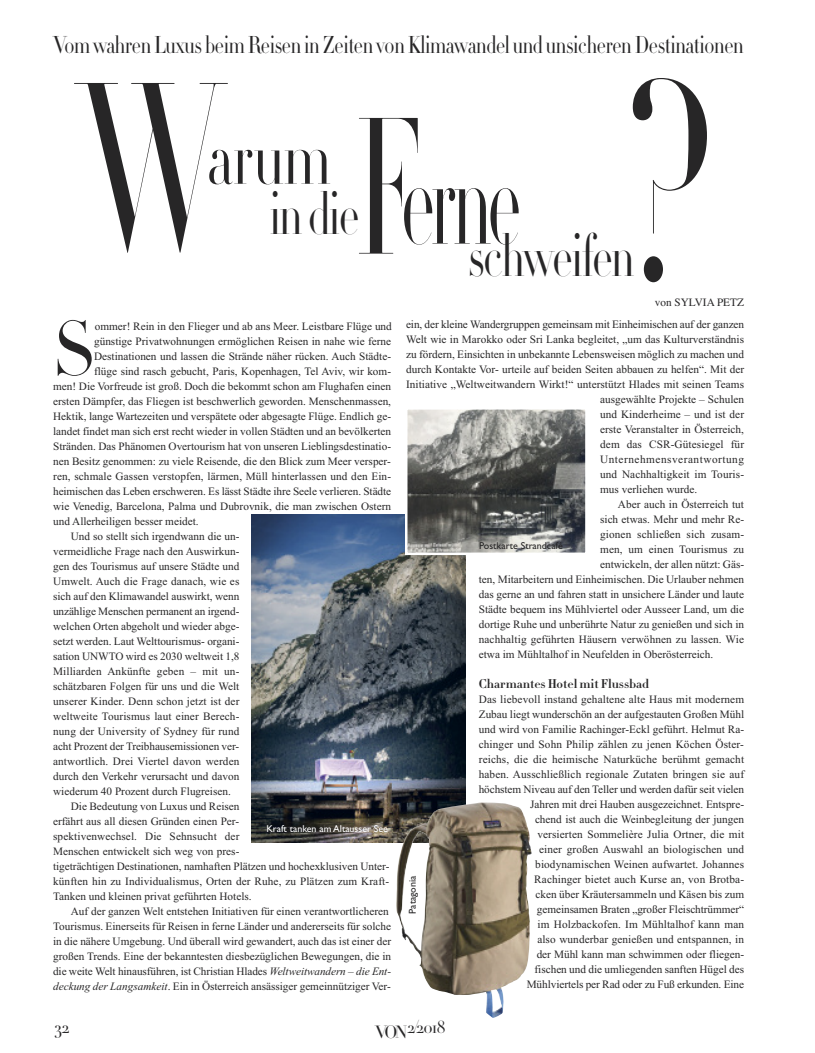
<style>
.page{position:relative;width:815px;height:1053px;background:#fff}
.page>*{position:absolute;margin:0;border:0;box-sizing:border-box;transform-origin:0 0}
.t1{font:300 276.25px "HTF Didot L96";color:#272627;scale:.77 1}
.t2{font:300 233.75px "HTF Didot L96";color:#272627;scale:.59 1}
.t3{font:300 78px "HTF Didot L96";color:#272627;scale:.77 1}
.t4{font:300 75.25px "HTF Didot L24";color:#272627}
.t5{font:300 58.5px/42.4px "HTF Didot L96";letter-spacing:-.025em;color:#272627;scale:.77 1}
.t6{font:300 24px "HTF Didot L24";letter-spacing:-.015em;color:#272627;scale:.83 1}
.t7{font:300 17.5px "HTF Didot L24";letter-spacing:-.05em;color:#272627}
.t8{font:300 17.5px "HTF Didot L16";color:#272627}
.t9{font:700 12.5px "HTF Didot B06";color:#272627}
.t10{font:11.25px/15px "Times New Roman";color:#272627;text-align:right}
.t11{font:11.25px "Times New Roman";letter-spacing:.045em;color:#272627}
.t12{font:11.25px "Times";color:#272627}
.t13{font:10px "Gill Sans";color:#272627}
.t14{font:10px "Gill Sans";color:#fff}
.s1{font-style:italic}
</style>
<div class="page">
<img style="left:252px;top:514px;width:214px;height:328px">
<img style="left:396px;top:802px;width:136px;height:215px">
<img style="left:408px;top:410px;width:177px;height:142px">
<div style="left:405px;top:407px;width:183px;height:148px;border:2px solid #fff"></div>
<h3 class="t6" style="left:53px;top:36px;width:834px">Vom wahren Luxus beim Reisen in Zeiten von Klimawandel und unsicheren Destinationen</h3>
<h1 class="t1" style="left:628px;top:83px;width:114px">?</h1>
<h2 class="t2" style="left:81px;top:83px;width:239px">W</h2>
<h3 class="t5" style="left:355px;top:201px;width:365px;text-indent:-85px">indie<br><sup>F</sup><sup>ern</sup>sc<sup>e</sup>hweifen</h3>
<h3 class="t3" style="left:207px;top:128px;width:162px">arum</h3>
<h3 class="t4" style="left:53px;top:321px;width:43px">S</h3>
<p class="t10" style="left:95px;top:318px;width:299px">ommer! Rein in den Flieger und ab ans Meer. Leistbare Flüge und</p>
<p class="t10" style="left:94px;top:333px;width:299px">günstige Privatwohnungen ermöglichen Reisen in nahe wie ferne</p>
<p class="t10" style="left:94px;top:348px;width:299px">Destinationen und lassen die Strände näher rücken. Auch Städte-</p>
<p class="t10" style="left:94px;top:363px;width:299px">flüge sind rasch gebucht, Paris, Kopenhagen, Tel Aviv, wir kom-</p>
<p class="t10" style="left:53px;top:378px;width:339px">men! Die Vorfreude ist groß. Doch die bekommt schon am Flughafen einen</p>
<p class="t10" style="left:53px;top:393px;width:339px">ersten Dämpfer, das Fliegen ist beschwerlich geworden. Menschenmassen,</p>
<p class="t10" style="left:53px;top:408px;width:339px">Hektik, lange Wartezeiten und verspätete oder abgesagte Flüge. Endlich ge-</p>
<p class="t10" style="left:53px;top:423px;width:339px">landet findet man sich erst recht wieder in vollen Städten und an bevölkerten</p>
<p class="t10" style="left:53px;top:438px;width:339px">Stränden. Das Phänomen Overtourism hat von unseren Lieblingsdestinatio-</p>
<p class="t10" style="left:53px;top:453px;width:339px">nen Besitz genommen: zu viele Reisende, die den Blick zum Meer versper-</p>
<p class="t10" style="left:53px;top:468px;width:339px">ren, schmale Gassen verstopfen, lärmen, Müll hinterlassen und den Ein-</p>
<p class="t10" style="left:53px;top:483px;width:339px">heimischen das Leben erschweren. Es lässt Städte ihre Seele verlieren. Städte</p>
<p class="t10" style="left:53px;top:498px;width:339px">wie Venedig, Barcelona, Palma und Dubrovnik, die man zwischen Ostern</p>
<p class="t10" style="left:53px;top:513px;width:147px">und Allerheiligen besser meidet.</p>
<p class="t10" style="left:71px;top:528px;width:170px">Und so stellt sich irgendwann die un-</p>
<p class="t10" style="left:53px;top:543px;width:188px">vermeidliche Frage nach den Auswirkun-</p>
<p class="t10" style="left:53px;top:558px;width:188px">gen des Tourismus auf unsere Städte und</p>
<p class="t10" style="left:53px;top:573px;width:188px">Umwelt. Auch die Frage danach, wie es</p>
<p class="t10" style="left:53px;top:588px;width:188px">sich auf den Klimawandel auswirkt, wenn</p>
<p class="t10" style="left:53px;top:603px;width:188px">unzählige Menschen permanent an irgend-</p>
<p class="t10" style="left:53px;top:618px;width:188px">welchen Orten abgeholt und wieder abge-</p>
<p class="t10" style="left:53px;top:633px;width:188px">setzt werden. Laut Welttourismus- organi-</p>
<p class="t10" style="left:53px;top:648px;width:188px">sation UNWTO wird es 2030 weltweit 1,8</p>
<p class="t10" style="left:53px;top:663px;width:188px">Milliarden Ankünfte geben – mit un-</p>
<p class="t10" style="left:53px;top:678px;width:188px">schätzbaren Folgen für uns und die Welt</p>
<p class="t10" style="left:53px;top:693px;width:188px">unserer Kinder. Denn schon jetzt ist der</p>
<p class="t10" style="left:53px;top:708px;width:188px">weltweite Tourismus laut einer Berech-</p>
<p class="t10" style="left:53px;top:723px;width:188px">nung der University of Sydney für rund</p>
<p class="t10" style="left:53px;top:738px;width:188px">acht Prozent der Treibhausemissionen ver-</p>
<p class="t10" style="left:53px;top:753px;width:188px">antwortlich. Drei Viertel davon werden</p>
<p class="t10" style="left:53px;top:768px;width:188px">durch den Verkehr verursacht und davon</p>
<p class="t10" style="left:53px;top:783px;width:179px">wiederum 40 Prozent durch Flugreisen.</p>
<p class="t10" style="left:71px;top:798px;width:170px">Die Bedeutung von Luxus und Reisen</p>
<p class="t10" style="left:53px;top:813px;width:188px">erfährt aus all diesen Gründen einen Per-</p>
<p class="t10" style="left:53px;top:828px;width:188px">spektivenwechsel. Die Sehnsucht der</p>
<p class="t10" style="left:53px;top:843px;width:188px">Menschen entwickelt sich weg von pres-</p>
<p class="t10" style="left:53px;top:858px;width:338px">tigeträchtigen Destinationen, namhaften Plätzen und hochexklusiven Unter-</p>
<p class="t10" style="left:53px;top:873px;width:338px">künften hin zu Individualismus, Orten der Ruhe, zu Plätzen zum Kraft-</p>
<p class="t10" style="left:53px;top:888px;width:200px">Tanken und kleinen privat geführten Hotels.</p>
<p class="t10" style="left:71px;top:903px;width:319px">Auf der ganzen Welt entstehen Initiativen für einen verantwortlicheren</p>
<p class="t10" style="left:53px;top:918px;width:339px">Tourismus. Einerseits für Reisen in ferne Länder und andererseits für solche</p>
<p class="t10" style="left:53px;top:933px;width:339px">in die nähere Umgebung. Und überall wird gewandert, auch das ist einer der</p>
<p class="t10" style="left:53px;top:948px;width:339px">großen Trends. Eine der bekanntesten diesbezüglichen Bewegungen, die in</p>
<p class="t10" style="left:53px;top:963px;width:339px">die weite Welt hinausführen, ist Christian Hlades <span class="s1">Weltweitwandern – die Ent-</span></p>
<p class="t10" style="left:53px;top:978px;width:339px"><span class="s1">deckung der Langsamkeit</span>. Ein in Österreich ansässiger gemeinnütziger Ver-</p>
<p class="t14" style="left:266px;top:822px;width:123px">Kraft tanken am Altausser See</p>
<p class="t12" style="left:655px;top:295px;width:90px">von SYLVIA PETZ</p>
<p class="t10" style="left:406px;top:316px;width:339px">ein, der kleine Wandergruppen gemeinsam mit Einheimischen auf der ganzen</p>
<p class="t10" style="left:406px;top:331px;width:339px">Welt wie in Marokko oder Sri Lanka begleitet, „um das Kulturverständnis</p>
<p class="t10" style="left:406px;top:346px;width:339px">zu fördern, Einsichten in unbekannte Lebensweisen möglich zu machen und</p>
<p class="t10" style="left:406px;top:361px;width:339px">durch Kontakte Vor- urteile auf beiden Seiten abbauen zu helfen“. Mit der</p>
<p class="t10" style="left:406px;top:376px;width:339px">Initiative „Weltweitwandern Wirkt!“ unterstützt Hlades mit seinen Teams</p>
<p class="t10" style="left:600px;top:391px;width:145px">ausgewählte Projekte – Schulen</p>
<p class="t10" style="left:600px;top:406px;width:145px">und Kinderheime – und ist der</p>
<p class="t10" style="left:600px;top:421px;width:145px">erste Veranstalter in Österreich,</p>
<p class="t10" style="left:600px;top:436px;width:145px">dem das CSR-Gütesiegel für</p>
<p class="t11" style="left:600px;top:452px;width:145px">Unternehmensverantwortung</p>
<p class="t10" style="left:600px;top:466px;width:145px">und Nachhaltigkeit im Touris-</p>
<p class="t10" style="left:600px;top:481px;width:99px">mus verliehen wurde.</p>
<p class="t10" style="left:618px;top:496px;width:128px">Aber auch in Österreich tut</p>
<p class="t10" style="left:600px;top:511px;width:145px">sich etwas. Mehr und mehr Re-</p>
<p class="t10" style="left:600px;top:526px;width:145px">gionen schließen sich zusam-</p>
<p class="t10" style="left:600px;top:541px;width:145px">men, um einen Tourismus zu</p>
<p class="t10" style="left:600px;top:556px;width:145px">entwickeln, der allen nützt: Gäs-</p>
<p class="t10" style="left:479px;top:571px;width:267px">ten, Mitarbeitern und Einheimischen. Die Urlauber nehmen</p>
<p class="t10" style="left:479px;top:586px;width:267px">das gerne an und fahren statt in unsichere Länder und laute</p>
<p class="t10" style="left:479px;top:601px;width:267px">Städte bequem ins Mühlviertel oder Ausseer Land, um die</p>
<p class="t10" style="left:479px;top:616px;width:267px">dortige Ruhe und unberührte Natur zu genießen und sich in</p>
<p class="t10" style="left:479px;top:631px;width:267px">nachhaltig geführten Häusern verwöhnen zu lassen. Wie</p>
<p class="t10" style="left:479px;top:646px;width:236px">etwa im Mühltalhof in Neufelden in Oberösterreich.</p>
<p class="t9" style="left:479px;top:679px;width:172px">Charmantes Hotel mit Flussbad</p>
<p class="t10" style="left:479px;top:691px;width:267px">Das liebevoll instand gehaltene alte Haus mit modernem Zubau liegt wunderschön an der aufgestauten Großen Mühl und wird von Familie Rachinger-Eckl geführt. Helmut Ra&shy;chinger und Sohn Philip zählen zu jenen Köchen Öster&shy;reichs, die die heimische Naturküche berühmt gemacht haben. Ausschließlich regionale Zutaten bringen sie auf höchstem Niveau auf den Teller und werden dafür seit vielen Jahren mit drei Hauben ausgezeichnet. Entspre-<br>chend ist auch die Weinbegleitung der jungen<br>versierten Sommelière Julia Ortner, die mit<br>einer großen Auswahl an biologischen und biodynamischen Weinen aufwartet. Johannes<br>Rachinger bietet auch Kurse an, von Brotba-<br>cken über Kräutersammeln und Käsen bis zum gemeinsamen Braten „großer Fleischtrümmer“<br>im Holzbackofen. Im Mühltalhof kann man<br>also wunderbar genießen und entspannen, in<br>der Mühl kann man schwimmen oder fliegen-<br>fischen und die umliegenden sanften Hügel des Mühlviertels per Rad oder zu Fuß erkunden. Eine</p>
<p class="t13" style="left:479px;top:539px;width:85px">Postkarte Strandcafé</p>
<p class="t13" style="left:406px;top:913px;width:40px;rotate:-90deg">Patagonia</p>
<h3 class="t8" style="left:54px;top:1020px;width:17px">32</h3>
<h3 class="t7" style="left:375px;top:1020px;width:72px">VON2/2018</h3>
</div>
